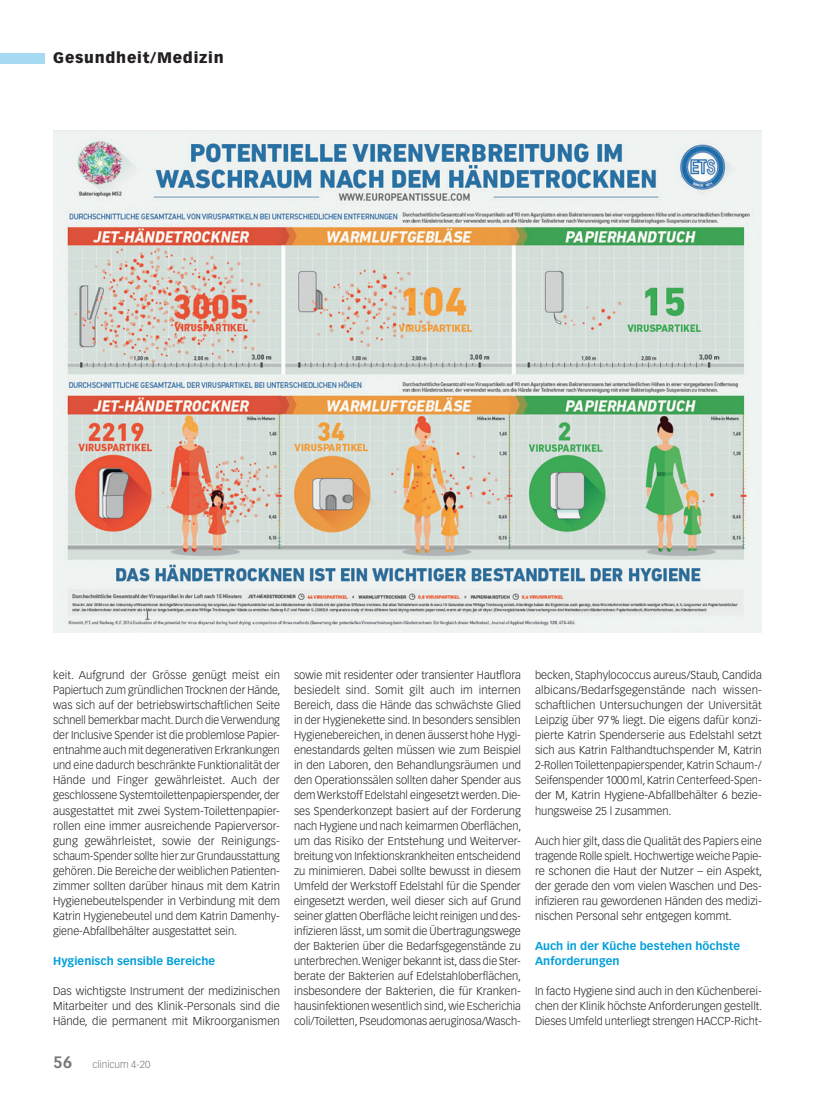
<style>
.page{position:relative;width:815px;height:1099px;background:#fff}
.page>*{position:absolute;margin:0;border:0;box-sizing:border-box;transform-origin:0 0}
.t1{font:900 15px "Vectora LT Std";letter-spacing:.05em;color:#231f20}
.Lauftext{font:300 11.25px/15px "Vectora LT Std";color:#231f20;text-align:justify}
.ZT_GM{font:700 11.25px/15px "Vectora LT Std";letter-spacing:.005em;color:#009fda}
.t2{font:300 10px "Vectora LT Std";color:#76787b}
.s1{font-weight:700;font-size:16.25px}
</style>
<div class="page">
<div style="left:0;top:53px;width:45px;height:10px;background:#a5daf2"></div>
<img style="left:53px;top:130px;width:709px;height:502px">
<h1 class="t1" style="left:53px;top:49px;width:172px">Gesundheit/Medizin</h1>
<p class="Lauftext" style="left:53px;top:668px;width:229px">keit. Aufgrund der Grösse genügt meist ein Papiertuch zum gründlichen Trocknen der Hände, was sich auf der betriebswirtschaftlichen Seite schnell bemerkbar macht. Durch die Verwendung der Inclusive Spender ist die problemlose Papier&shy;entnahme auch mit degenerativen Erkrankungen und eine dadurch beschränkte Funktionalität der Hände und Finger gewährleistet. Auch der geschlossene Systemtoilettenpapierspender, der ausgestattet mit zwei System-Toilettenpapier&shy;rollen eine immer ausreichende Papierversor&shy;gung gewährleistet, sowie der Reinigungs&shy;schaum-Spender sollte hier zur Grundausstattung gehören. Die Bereiche der weiblichen Patienten&shy;zimmer sollten darüber hinaus mit dem Katrin Hygienebeutelspender in Verbindung mit dem Katrin Hygienebeutel und dem Katrin Damenhy&shy;giene-Abfallbehälter ausgestattet sein.</p>
<p class="ZT_GM" style="left:53px;top:953px;width:164px">Hygienisch sensible Bereiche</p>
<p class="Lauftext" style="left:53px;top:983px;width:228px">Das wichtigste Instrument der medizinischen Mitarbeiter und des Klinik-Personals sind die Hände, die permanent mit Mikroorganismen</p>
<p class="t2" style="left:53px;top:1058px;width:99px"><span class="s1">56</span> clinicum 4-20</p>
<p class="Lauftext" style="left:294px;top:668px;width:229px">sowie mit residenter oder transienter Hautflora besiedelt sind. Somit gilt auch im internen Bereich, dass die Hände das schwächste Glied in der Hygienekette sind. In besonders sensiblen Hygienebereichen, in denen äusserst hohe Hygi&shy;enestandards gelten müssen wie zum Beispiel in den Laboren, den Behandlungsräumen und den Operationssälen sollten daher Spender aus dem Werkstoff Edelstahl eingesetzt werden. Die&shy;ses Spenderkonzept basiert auf der Forderung nach Hygiene und nach keimarmen Oberflächen, um das Risiko der Entstehung und Weiterver&shy;breitung von Infektionskrankheiten entscheidend zu minimieren. Dabei sollte bewusst in diesem Umfeld der Werkstoff Edelstahl für die Spender eingesetzt werden, weil dieser sich auf Grund seiner glatten Oberfläche leicht reinigen und des&shy;infizieren lässt, um somit die Übertragungswege der Bakterien über die Bedarfsgegenstände zu unterbrechen. Weniger bekannt ist, dass die Ster&shy;berate der Bakterien auf Edelstahloberflächen, insbesondere der Bakterien, die für Kranken&shy;hausinfektionen wesentlich sind, wie Escherichia coli/Toiletten, Pseudomonas aeruginosa/Wasch-</p>
<p class="Lauftext" style="left:535px;top:668px;width:228px">becken, Staphylococcus aureus/Staub, Candida albicans/Bedarfsgegenstände nach wissen&shy;schaftlichen Untersuchungen der Universität Leipzig über 97% liegt. Die eigens dafür konzi&shy;pierte Katrin Spenderserie aus Edelstahl setzt sich aus Katrin Falthandtuchspender M, Katrin 2-Rollen Toilettenpapierspender, Katrin Schaum-/ Seifenspender 1000 ml, Katrin Centerfeed-Spen&shy;der M, Katrin Hygiene-Abfallbehälter 6 bezie&shy;hungsweise 25 l zusammen.</p>
<p class="Lauftext" style="left:535px;top:833px;width:229px">Auch hier gilt, dass die Qualität des Papiers eine tragende Rolle spielt. Hochwertige weiche Papie&shy;re schonen die Haut der Nutzer – ein Aspekt, der gerade den vom vielen Waschen und Des&shy;infizieren rau gewordenen Händen des medizi&shy;nischen Personal sehr entgegen kommt.</p>
<p class="ZT_GM" style="left:535px;top:938px;width:207px">Auch in der Küche bestehen höchste<br>Anforderungen</p>
<p class="Lauftext" style="left:535px;top:983px;width:229px">In facto Hygiene sind auch in den Küchenberei&shy;chen der Klinik höchste Anforderungen gestellt.<br>Dieses Umfeld unterliegt strengen HACCP-Richt-</p>
</div>
